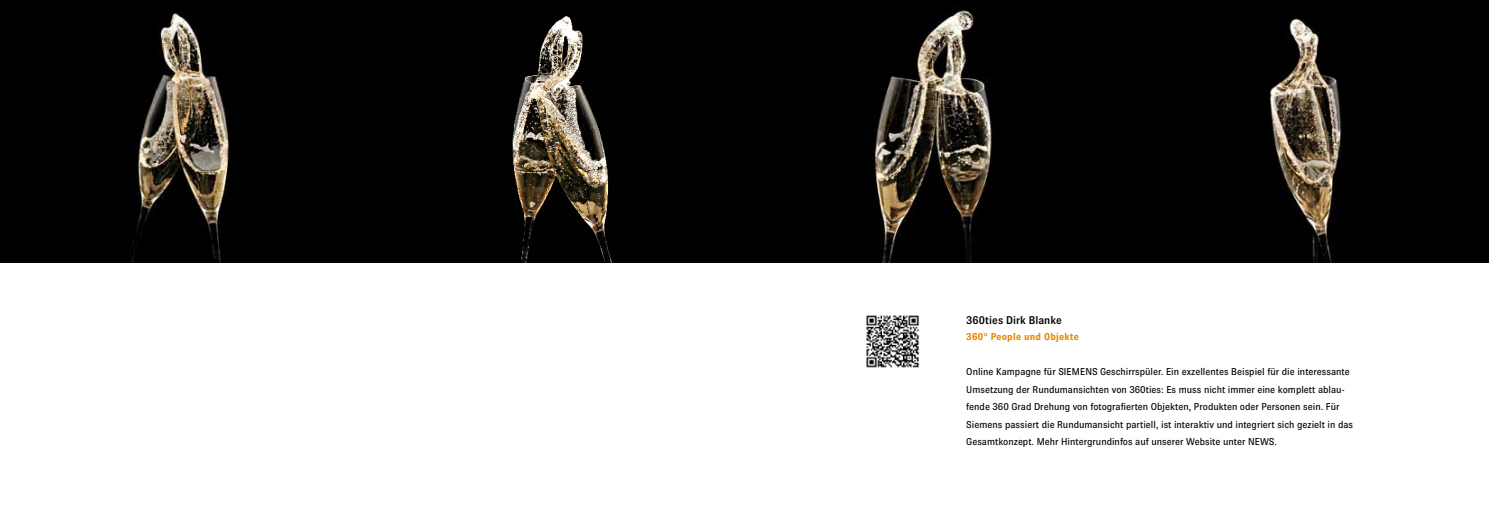
<style>
.page{position:relative;width:1489px;height:525px;background:#fff}
.page>*{position:absolute;margin:0;border:0;box-sizing:border-box;transform-origin:0 0}
.t1{font:500 11.25px "Brown";letter-spacing:.005em;color:#000}
.t2{font:10px/17.5px "Brown";color:#000}
.t3{font:700 10px "Brown";letter-spacing:.02em;color:#e98600}
</style>
<div class="page">
<img style="left:866px;top:315px;width:53px;height:53px">
<img style="left:0;top:0;width:1488px;height:262px">
<p class="t1" style="left:966px;top:313px;width:97px">360ties Dirk Blanke</p>
<p class="t3" style="left:966px;top:331px;width:114px">360° People und Objekte</p>
<p class="t2" style="left:966px;top:363px;width:388px">Online Kampagne für SIEMENS Geschirrspüler. Ein exzellentes Beispiel für die interessante Umsetzung der Rundumansichten von 360ties: Es muss nicht immer eine komplett ablau&shy;fende 360 Grad Drehung von fotografierten Objekten, Produkten oder Personen sein. Für Siemens passiert die Rundumansicht partiell, ist interaktiv und integriert sich gezielt in das Gesamtkonzept. Mehr Hintergrundinfos auf unserer Website unter NEWS.</p>
</div>
